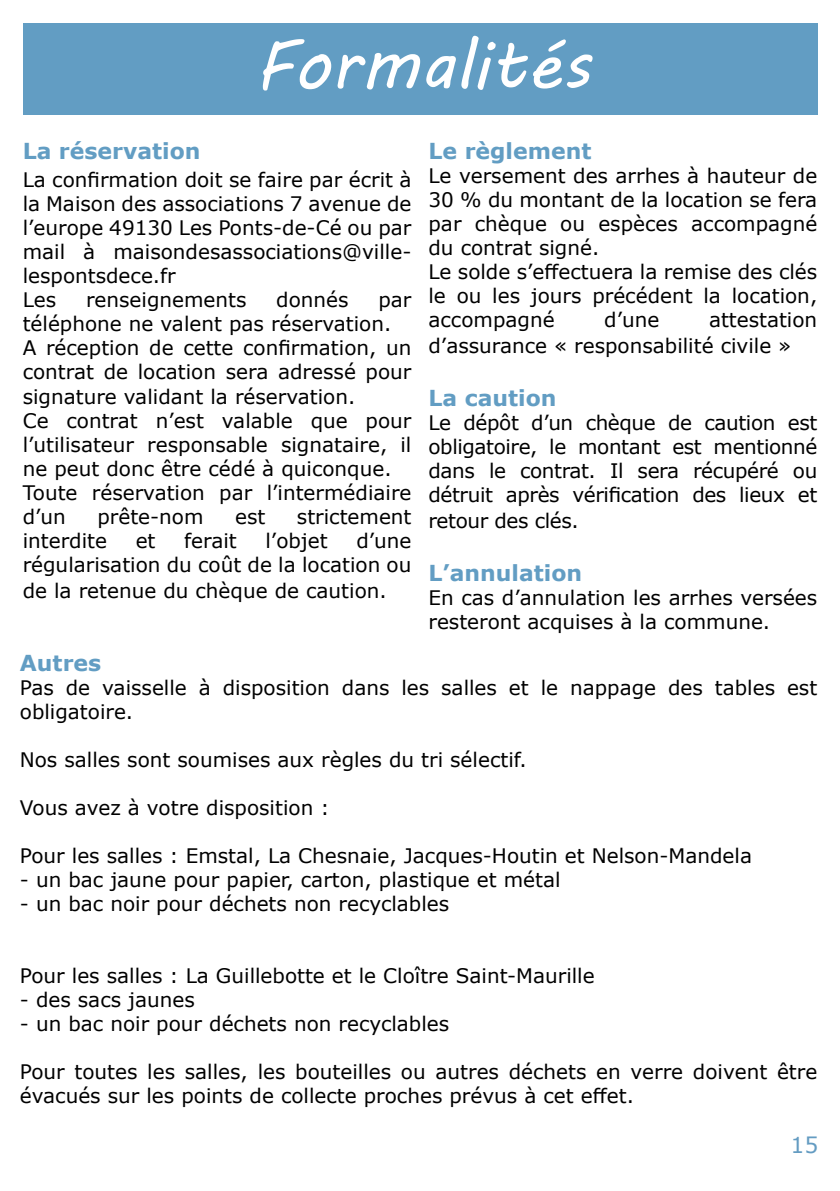
<style>
.page{position:relative;width:840px;height:1191px;background:#fff}
.page>*{position:absolute;margin:0;border:0;box-sizing:border-box;transform-origin:0 0}
.t1{font:70px "MV Boli";color:#fff}
.t2{font:700 22px "Verdana";color:#629dc3}
.t3{font:22px "Verdana";color:#649cc2}
.t4{font:20px/24px "Verdana";color:#000}
.t5{font:20px "Verdana";letter-spacing:-.02em;color:#000}
</style>
<div class="page">
<div style="left:23px;top:23px;width:793px;height:91px;background:#629dc3"></div>
<h1 class="t1" style="left:254px;top:16px;width:337px">Formalités</h1>
<p class="t2" style="left:23px;top:135px;width:179px">La réservation</p>
<p class="t4" style="left:23px;top:168px;width:390px">La confirmation doit se faire par écrit à la Maison des associations 7 avenue de l’europe 49130 Les Ponts-de-Cé ou par mail à maisondesassociations@ville&shy;lespontsdece.fr<br>Les</p>
<p class="t4" style="left:86px;top:288px;width:162px">renseignements</p>
<p class="t4" style="left:276px;top:288px;width:74px">donnés</p>
<p class="t4" style="left:23px;top:288px;width:390px;text-indent:355px">par téléphone ne valent pas réservation.<br>A réception de cette confirmation, un contrat de location sera adressé pour signature validant la réservation.<br>Ce contrat n’est valable que pour l’utilisateur responsable signataire, il ne peut donc être cédé à quiconque.<br>Toute réservation par l’intermédiaire d’un</p>
<p class="t4" style="left:97px;top:504px;width:108px">prête-nom</p>
<p class="t4" style="left:235px;top:504px;width:32px">est</p>
<p class="t4" style="left:297px;top:504px;width:116px">strictement</p>
<p class="t4" style="left:23px;top:528px;width:86px">interdite</p>
<p class="t4" style="left:136px;top:528px;width:21px">et</p>
<p class="t4" style="left:184px;top:528px;width:54px">ferait</p>
<p class="t4" style="left:265px;top:528px;width:64px">l’objet</p>
<p class="t4" style="left:23px;top:528px;width:390px;text-align:right">d’une<br>régularisation du coût de la location ou</p>
<p class="t4" style="left:23px;top:578px;width:365px">de la retenue du chèque de caution.</p>
<p class="t2" style="left:428px;top:135px;width:164px">Le règlement</p>
<p class="t4" style="left:428px;top:163px;width:390px">Le versement des arrhes à hauteur de<br>30 % du montant de la location se fera par chèque ou espèces accompagné du contrat signé.<br>Le solde s’effectuera la remise des clés le ou les jours précédent la location, accompagné</p>
<p class="t4" style="left:604px;top:307px;width:57px">d’une</p>
<p class="t4" style="left:428px;top:306px;width:390px;line-height:26.4px;text-indent:280px">attestation d’assurance « responsabilité civile »</p>
<p class="t2" style="left:428px;top:382px;width:129px">La caution</p>
<p class="t4" style="left:428px;top:410px;width:390px;text-align:justify">Le dépôt d’un chèque de caution est obligatoire, le montant est mentionné dans le contrat. Il sera récupéré ou détruit après vérification des lieux et</p>
<p class="t5" style="left:428px;top:507px;width:152px">retour des clés.</p>
<p class="t2" style="left:428px;top:557px;width:155px">L’annulation</p>
<p class="t4" style="left:428px;top:585px;width:390px">En cas d’annulation les arrhes versées resteront acquises à la commune.</p>
<p class="t2" style="left:20px;top:647px;width:83px">Autres</p>
<p class="t4" style="left:20px;top:675px;width:798px">Pas de vaisselle à disposition dans les salles et le nappage des tables est obligatoire.</p>
<p class="t4" style="left:20px;top:747px;width:508px">Nos salles sont soumises aux règles du tri sélectif.</p>
<p class="t4" style="left:20px;top:795px;width:311px">Vous avez à votre disposition :</p>
<p class="t4" style="left:20px;top:843px;width:733px">Pour les salles : Emstal, La Chesnaie, Jacques-Houtin et Nelson-Mandela</p>
<p class="t4" style="left:20px;top:867px;width:542px">- un bac jaune pour papier, carton, plastique et métal</p>
<p class="t4" style="left:20px;top:891px;width:430px">- un bac noir pour déchets non recyclables</p>
<p class="t4" style="left:20px;top:963px;width:576px">Pour les salles : La Guillebotte et le Cloître Saint-Maurille</p>
<p class="t4" style="left:20px;top:987px;width:176px">- des sacs jaunes</p>
<p class="t4" style="left:20px;top:1011px;width:430px">- un bac noir pour déchets non recyclables</p>
<p class="t4" style="left:20px;top:1059px;width:798px">Pour toutes les salles, les bouteilles ou autres déchets en verre doivent être évacués sur les points de collecte proches prévus à cet effet.</p>
<p class="t3" style="left:789px;top:1129px;width:29px">15</p>
</div>
